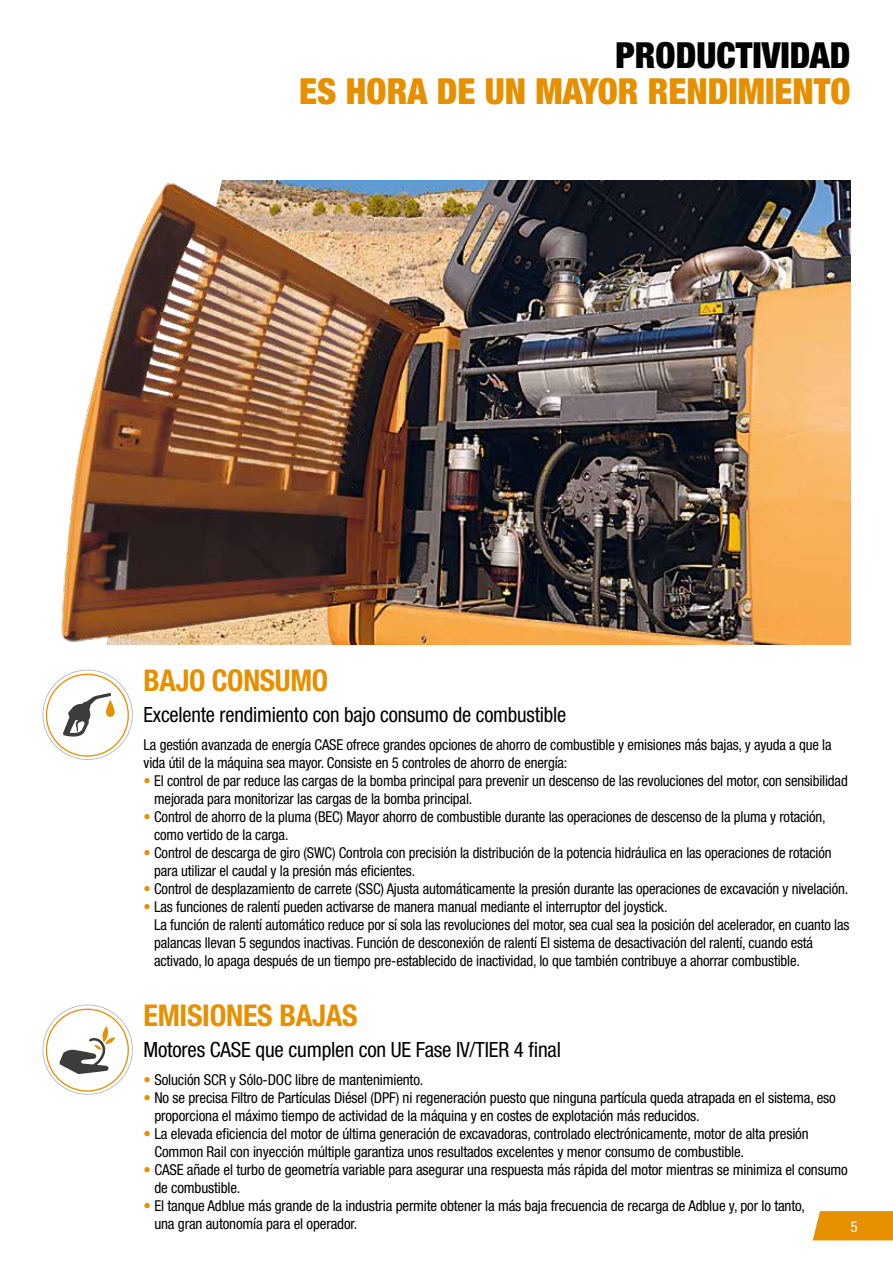
<style>
.page{position:relative;width:893px;height:1263px;background:#fff}
.page>*{position:absolute;margin:0;border:0;box-sizing:border-box;transform-origin:0 0}
.t1{font:900 condensed 36px "Helvetica Neue LT Std";color:#e69000}
.t2{font:900 condensed 36px "Helvetica Neue LT Std";color:#000}
.t3{font:700 condensed 30px "Helvetica Neue LT Std";letter-spacing:-.01em;color:#e69000}
.t4{font:condensed 21px "Helvetica Neue LT Std";letter-spacing:-.01em;color:#000}
.t5{font:condensed 15px/18px "Helvetica Neue LT Std";letter-spacing:-.01em;color:#000}
.t6{font:condensed 15px "Helvetica Neue LT Std";color:#fff}
.s1{color:#e69000}
</style>
<div class="page">
<svg style="left:813px;top:1211px;width:80px;height:29px;background:#e7950b"></svg>
<img style="left:224px;top:180px;width:626px;height:464px">
<img style="left:61px;top:180px;width:163px;height:465px">
<svg style="left:43px;top:670px;width:90px;height:90px"></svg>
<svg style="left:106px;top:700px;width:9px;height:17px"></svg>
<svg style="left:43px;top:1004px;width:90px;height:91px"></svg>
<h1 class="t2" style="left:616px;top:33px;width:236px">PRODUCTIVIDAD</h1>
<h1 class="t1" style="left:299px;top:69px;width:553px">ES HORA DE UN MAYOR RENDIMIENTO</h1>
<h2 class="t3" style="left:144px;top:662px;width:186px">BAJO CONSUMO</h2>
<h3 class="t4" style="left:144px;top:702px;width:424px">Excelente rendimiento con bajo consumo de combustible</h3>
<p class="t5" style="left:144px;top:736px;width:689px">La gestión avanzada de energía CASE ofrece grandes opciones de ahorro de combustible y emisiones más bajas, y ayuda a que la vida útil de la máquina sea mayor. Consiste en 5 controles de ahorro de energía:</p>
<p class="t5" style="left:154px;top:772px;width:695px;text-indent:-11px"><span class="s1">•</span> El control de par reduce las cargas de la bomba principal para prevenir un descenso de las revoluciones del motor, con sensibilidad mejorada para monitorizar las cargas de la bomba principal.</p>
<p class="t5" style="left:154px;top:808px;width:673px;text-indent:-11px"><span class="s1">•</span> Control de ahorro de la pluma (BEC) Mayor ahorro de combustible durante las operaciones de descenso de la pluma y rotación, como vertido de la carga.</p>
<p class="t5" style="left:154px;top:844px;width:679px;text-indent:-11px"><span class="s1">•</span> Control de descarga de giro (SWC) Controla con precisión la distribución de la potencia hidráulica en las operaciones de rotación para utilizar el caudal y la presión más eficientes.</p>
<p class="t5" style="left:144px;top:880px;width:706px"><span class="s1">•</span> Control de desplazamiento de carrete (SSC) Ajusta automáticamente la presión durante las operaciones de excavación y nivelación.</p>
<p class="t5" style="left:154px;top:898px;width:697px;text-indent:-11px"><span class="s1">•</span> Las funciones de ralentí pueden activarse de manera manual mediante el interruptor del joystick.<br>La función de ralentí automático reduce por sí sola las revoluciones del motor, sea cual sea la posición del acelerador, en cuanto las palancas llevan 5 segundos inactivas. Función de desconexión de ralentí El sistema de desactivación del ralentí, cuando está activado, lo apaga después de un tiempo pre-establecido de inactividad, lo que también contribuye a ahorrar combustible.</p>
<h2 class="t3" style="left:144px;top:997px;width:216px">EMISIONES BAJAS</h2>
<h3 class="t4" style="left:144px;top:1037px;width:419px">Motores CASE que cumplen con UE Fase IV/TIER 4 final</h3>
<p class="t5" style="left:144px;top:1071px;width:281px"><span class="s1">•</span> Solución SCR y Sólo-DOC libre de mantenimiento.</p>
<p class="t5" style="left:154px;top:1089px;width:683px;text-indent:-11px"><span class="s1">•</span> No se precisa Filtro de Partículas Diésel (DPF) ni regeneración puesto que ninguna partícula queda atrapada en el sistema, eso proporciona el máximo tiempo de actividad de la máquina y en costes de explotación más reducidos.</p>
<p class="t5" style="left:154px;top:1125px;width:656px;text-indent:-11px"><span class="s1">•</span> La elevada eficiencia del motor de última generación de excavadoras, controlado electrónicamente, motor de alta presión<br>Common Rail con inyección múltiple garantiza unos resultados excelentes y menor consumo de combustible.</p>
<p class="t5" style="left:154px;top:1161px;width:695px;text-indent:-11px"><span class="s1">•</span> CASE añade el turbo de geometría variable para asegurar una respuesta más rápida del motor mientras se minimiza el consumo de combustible.</p>
<p class="t5" style="left:154px;top:1197px;width:652px;text-indent:-11px"><span class="s1">•</span> El tanque Adblue más grande de la industria permite obtener la más baja frecuencia de recarga de Adblue y, por lo tanto, una gran autonomía para el operador.</p>
<p class="t6" style="left:850px;top:1218px;width:9px">5</p>
</div>
